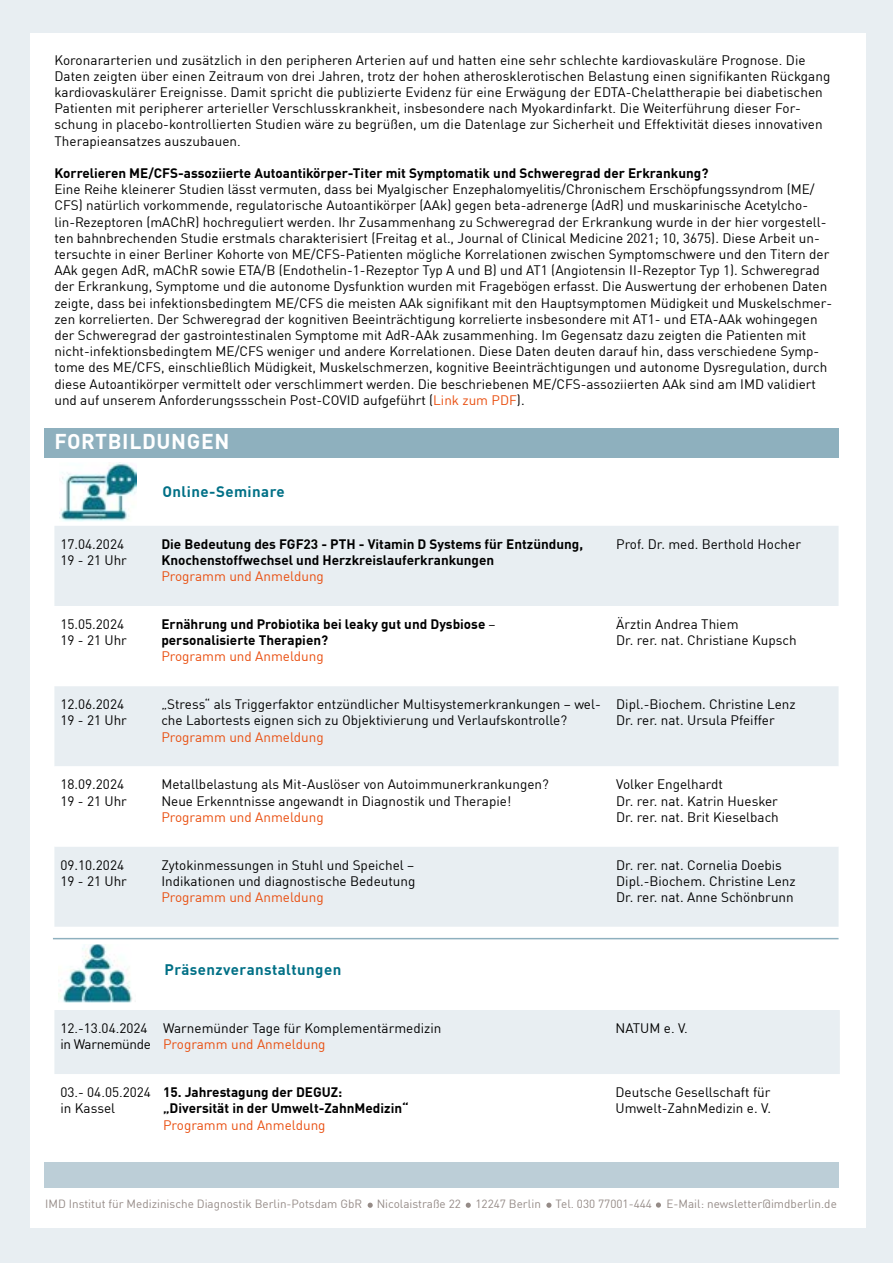
<style>
.page{position:relative;width:893px;height:1263px;background:#e8eef2}
.page>*{position:absolute;margin:0;border:0;box-sizing:border-box;transform-origin:0 0}
.t1{font:700 21px "DIN Offc";letter-spacing:.03em;color:#fff}
.t2{font:700 15px "DIN Pro";letter-spacing:.03em;color:#007086}
.t3{font:13.5px/16.2px "DIN Offc";color:#000}
.t4{font:13.5px/16.2px "DIN Pro";letter-spacing:.005em;color:#000}
.t5{font:700 13.5px/16.2px "DIN Offc";color:#000}
.t6{font:700 13.5px/16.2px "DIN Pro";color:#000}
.t7{font:13.5px "DIN Offc";color:#e94e0f}
.t8{font:13.5px "DIN Pro";color:#e94e0f}
.t9{font:13.5px/16.2px "DIN Pro";letter-spacing:-.025em;color:#000}
.t10{font:11.7px "DIN Pro";color:#958b87}
.s1{color:#e94e0f}
.s2{font-weight:400}
</style>
<div class="page">
<div style="left:30px;top:33px;width:836px;height:1195px;background:#fff"></div>
<div style="left:44px;top:428px;width:795px;height:30px;background:#8eb0be"></div>
<div style="left:54px;top:526px;width:784px;height:401px;background:#e8eef2"></div>
<svg style="left:54px;top:606px;width:784px;height:240px"></svg>
<div style="left:54px;top:1010px;width:786px;height:64px;background:#e8eef2"></div>
<img style="left:60px;top:463px;width:77px;height:58px">
<hr style="left:53px;top:938px;width:785px;height:1px;background:#8eb0be">
<img style="left:58px;top:944px;width:74px;height:59px">
<div style="left:44px;top:1162px;width:794px;height:26px;background:#bcced7"></div>
<svg style="left:368px;top:1202px;width:5px;height:6px"></svg>
<svg style="left:466px;top:1202px;width:5px;height:6px"></svg>
<svg style="left:546px;top:1202px;width:5px;height:6px"></svg>
<svg style="left:656px;top:1202px;width:5px;height:5px"></svg>
<p class="t4" style="left:54px;top:51px;width:777px">Koronararterien und zusätzlich in den peripheren Arterien auf und hatten eine sehr schlechte kardiovaskuläre Prognose. Die Daten zeigten über einen Zeitraum von drei Jahren, trotz der hohen atherosklerotischen Belastung einen signifikanten Rückgang kardiovaskulärer Ereignisse. Damit spricht die publizierte Evidenz für eine Erwägung der EDTA-Chelattherapie bei diabetischen Patienten mit peripherer arterieller Verschlusskrankheit, insbesondere nach Myokardinfarkt. Die Weiterführung dieser For&shy;schung in placebo-kontrollierten Studien wäre zu begrüßen, um die Datenlage zur Sicherheit und Effektivität dieses innovativen Therapieansatzes auszubauen.</p>
<p class="t5" style="left:54px;top:164px;width:655px">Korrelieren ME/CFS-assoziierte Autoantikörper-Titer mit Symptomatik und Schweregrad der Erkrankung?</p>
<p class="t3" style="left:54px;top:181px;width:779px">Eine Reihe kleinerer Studien lässt vermuten, dass bei Myalgischer Enzephalomyelitis/Chronischem Erschöpfungssyndrom (ME/ CFS) natürlich vorkommende, regulatorische Autoantikörper (AAk) gegen beta-adrenerge (AdR) und muskarinische Acetylcho&shy;lin-Rezeptoren (mAChR) hochreguliert werden. Ihr Zusammenhang zu Schweregrad der Erkrankung wurde in der hier vorgestell&shy;ten bahnbrechenden Studie erstmals charakterisiert (Freitag et al., Journal of Clinical Medicine 2021; 10, 3675). Diese Arbeit un&shy;tersuchte in einer Berliner Kohorte von ME/CFS-Patienten mögliche Korrelationen zwischen Symptomschwere und den Titern der AAk gegen AdR, mAChR sowie ETA/B (Endothelin-1-Rezeptor Typ A und B) und AT1 (Angiotensin II-Rezeptor Typ 1). Schweregrad der Erkrankung, Symptome und die autonome Dysfunktion wurden mit Fragebögen erfasst. Die Auswertung der erhobenen Daten zeigte, dass bei infektionsbedingtem ME/CFS die meisten AAk signifikant mit den Hauptsymptomen Müdigkeit und Muskelschmer&shy;zen korrelierten. Der Schweregrad der kognitiven Beeinträchtigung korrelierte insbesondere mit AT1- und ETA-AAk wohingegen der Schweregrad der gastrointestinalen Symptome mit AdR-AAk zusammenhing. Im Gegensatz dazu zeigten die Patienten mit nicht-infektionsbedingtem ME/CFS weniger und andere Korrelationen. Diese Daten deuten darauf hin, dass verschiedene Symp&shy;tome des ME/CFS, einschließlich Müdigkeit, Muskelschmerzen, kognitive Beeinträchtigungen und autonome Dysregulation, durch diese Autoantikörper vermittelt oder verschlimmert werden. Die beschriebenen ME/CFS-assoziierten AAk sind am IMD validiert und auf unserem Anforderungssschein Post-COVID aufgeführt (<span class="s1">Link zum PDF</span>).</p>
<h1 class="t1" style="left:54px;top:428px;width:176px">FORTBILDUNGEN</h1>
<p class="t2" style="left:162px;top:480px;width:124px">Online-Seminare</p>
<p class="t3" style="left:60px;top:536px;width:68px">17.04.2024<br>19 - 21 Uhr</p>
<p class="t6" style="left:161px;top:535px;width:423px">Die Bedeutung des FGF23 - PTH - Vitamin D Systems für Entzündung,<br>Knochenstoffwechsel und Herzkreislauferkrankungen</p>
<p class="t8" style="left:161px;top:566px;width:164px">Programm und Anmeldung</p>
<p class="t3" style="left:60px;top:616px;width:68px">15.05.2024<br>19 - 21 Uhr</p>
<p class="t5" style="left:161px;top:615px;width:336px">Ernährung und Probiotika bei leaky gut und Dysbiose <span class="s2">– </span>personalisierte Therapien?</p>
<p class="t7" style="left:161px;top:648px;width:164px">Programm und Anmeldung</p>
<p class="t3" style="left:60px;top:696px;width:68px">12.06.2024<br>19 - 21 Uhr</p>
<p class="t3" style="left:161px;top:696px;width:441px">„Stress“ als Triggerfaktor entzündlicher Multisystemerkrankungen – wel&shy;che Labortests eignen sich zu Objektivierung und Verlaufskontrolle?</p>
<p class="t7" style="left:161px;top:728px;width:164px">Programm und Anmeldung</p>
<p class="t3" style="left:60px;top:776px;width:68px">18.09.2024<br>19 - 21 Uhr</p>
<p class="t3" style="left:161px;top:776px;width:389px">Metallbelastung als Mit-Auslöser von Autoimmunerkrankungen?<br>Neue Erkenntnisse angewandt in Diagnostik und Therapie!</p>
<p class="t7" style="left:161px;top:808px;width:164px">Programm und Anmeldung</p>
<p class="t3" style="left:60px;top:856px;width:68px">09.10.2024<br>19 - 21 Uhr</p>
<p class="t3" style="left:161px;top:856px;width:256px">Zytokinmessungen in Stuhl und Speichel –<br>Indikationen und diagnostische Bedeutung</p>
<p class="t7" style="left:161px;top:889px;width:164px">Programm und Anmeldung</p>
<p class="t3" style="left:616px;top:536px;width:186px">Prof. Dr. med. Berthold Hocher</p>
<p class="t3" style="left:616px;top:616px;width:182px">Ärztin Andrea Thiem<br>Dr. rer. nat. Christiane Kupsch</p>
<p class="t3" style="left:616px;top:696px;width:181px">Dipl.-Biochem. Christine Lenz<br>Dr. rer. nat. Ursula Pfeiffer</p>
<p class="t3" style="left:616px;top:776px;width:164px">Volker Engelhardt<br>Dr. rer. nat. Katrin Huesker<br>Dr. rer. nat. Brit Kieselbach</p>
<p class="t3" style="left:616px;top:856px;width:181px">Dr. rer. nat. Cornelia Doebis<br>Dipl.-Biochem. Christine Lenz<br>Dr. rer. nat. Anne Schönbrunn</p>
<p class="t2" style="left:164px;top:958px;width:178px">Präsenzveranstaltungen</p>
<p class="t9" style="left:60px;top:1019px;width:92px">12.-13.04.2024 in Warnemünde</p>
<p class="t4" style="left:163px;top:1019px;width:280px">Warnemünder Tage für Komplementärmedizin</p>
<p class="t8" style="left:163px;top:1034px;width:164px">Programm und Anmeldung</p>
<p class="t4" style="left:60px;top:1083px;width:92px">03.- 04.05.2024 in Kassel</p>
<p class="t5" style="left:163px;top:1083px;width:247px">15. Jahrestagung der DEGUZ: „Diversität in der Umwelt-ZahnMedizin“</p>
<p class="t8" style="left:163px;top:1114px;width:164px">Programm und Anmeldung</p>
<p class="t4" style="left:616px;top:1019px;width:74px">NATUM e. V.</p>
<p class="t3" style="left:616px;top:1084px;width:157px">Deutsche Gesellschaft für<br>Umwelt-ZahnMedizin e. V.</p>
<p class="t10" style="left:45px;top:1195px;width:793px">IMD Institut für Medizinische Diagnostik Berlin-Potsdam GbR Nicolaistraße 22 12247 Berlin Tel. 030 77001-444 E-Mail: newsletter@imdberlin.de</p>
</div>
